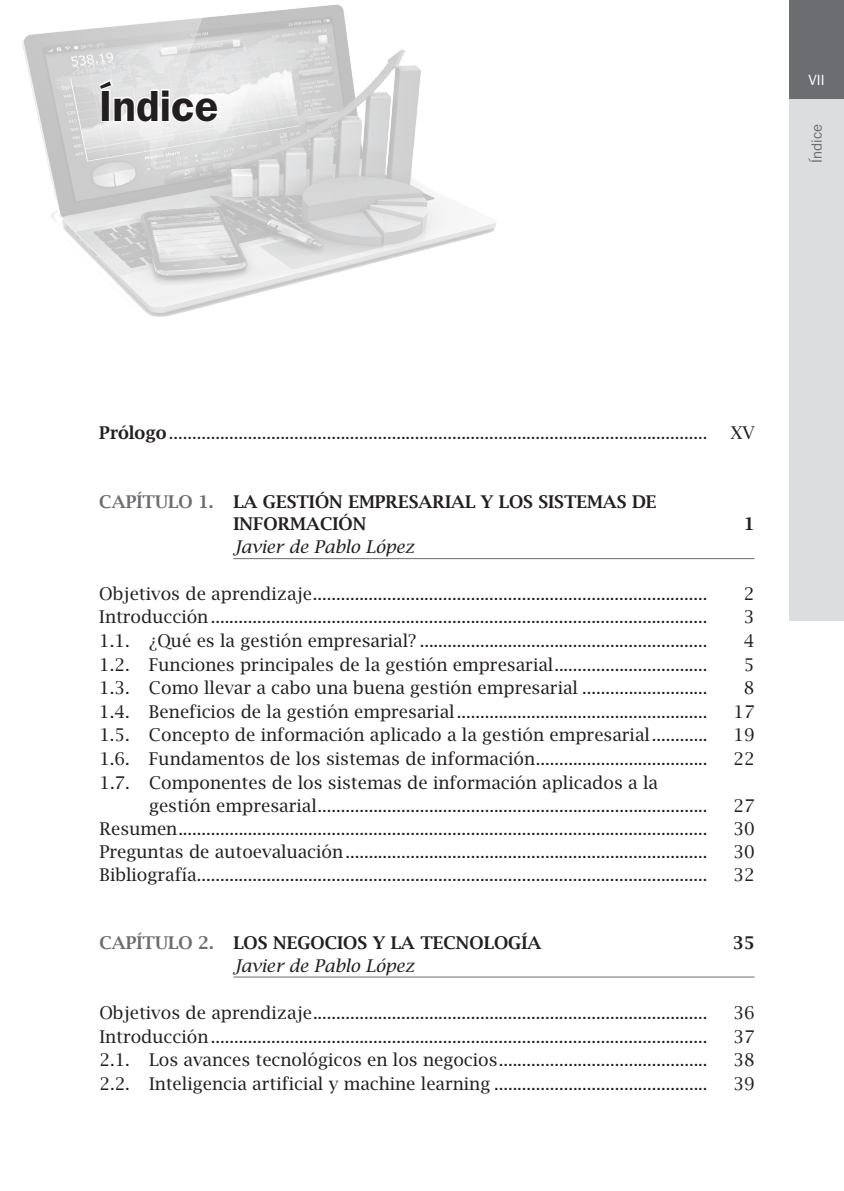
<style>
.page{position:relative;width:844px;height:1191px;background:#fff}
.page>*{position:absolute;margin:0;border:0;box-sizing:border-box;transform-origin:0 0}
.t1{font:600 43.75px "ITC Franklin Gothic Std";color:#231f20}
.t2{font:17.5px/23.6px "Lucida Bright";color:#231f20}
.t3{font:600 17.5px/22.8px "Lucida Bright";color:#231f20}
.t4{font:italic 17.5px "Lucida Bright";color:#231f20}
.t5{font:600 17.5px "Lucida Bright";color:#6c6d70}
.t6{font:14.88px "ITC Franklin Gothic Std";color:#6c6d70}
.t7{font:14.88px "ITC Franklin Gothic Std";color:#fff}
.s1{font-weight:600}
.s2{color:#6c6d70}
.s3{color:#231f20}
</style>
<div class="page">
<div style="left:789px;top:0;width:54px;height:99px;background:#6c6d70"></div>
<div style="left:789px;top:99px;width:54px;height:521px;background:#dcdddf"></div>
<img style="left:22px;top:4px;width:475px;height:313px">
<svg style="left:97px;top:78px;width:122px;height:45px"></svg>
<hr style="left:233px;top:558px;width:521px;height:1px;background:#6c6d70">
<hr style="left:233px;top:976px;width:521px;height:1px;background:#6c6d70">
<h1 class="t1" style="left:99px;top:80px;width:120px">Índice</h1>
<p class="t7" style="left:808px;top:71px;width:18px">VII</p>
<p class="t6" style="left:808px;top:163px;width:40px;rotate:-90deg">Índice</p>
<p class="t2" style="left:99px;top:421px;width:609px"><span class="s1">PRÓLOGO</span>....................................................................................................................</p>
<p class="t2" style="left:730px;top:421px;width:25px">XV</p>
<p class="t3" style="left:233px;top:490px;width:424px;text-indent:-134px"><span class="s2">CAPÍTULO 1.</span> LA GESTIÓN EMPRESARIAL Y LOS SISTEMAS DE<br>INFORMACIÓN</p>
<p class="t3" style="left:743px;top:513px;width:12px">1</p>
<p class="t4" style="left:233px;top:537px;width:182px">Javier de Pablo López</p>
<p class="t2" style="left:99px;top:581px;width:609px">Objetivos de aprendizaje.....................................................................................</p>
<p class="t2" style="left:743px;top:581px;width:12px">2</p>
<p class="t2" style="left:99px;top:605px;width:609px">Introducción...........................................................................................................</p>
<p class="t2" style="left:743px;top:605px;width:12px">3</p>
<p class="t2" style="left:99px;top:629px;width:609px">1.1. ¿Qué es la gestión empresarial? ..............................................................</p>
<p class="t2" style="left:743px;top:629px;width:12px">4</p>
<p class="t2" style="left:99px;top:652px;width:609px">1.2. Funciones principales de la gestión empresarial.................................</p>
<p class="t2" style="left:743px;top:652px;width:12px">5</p>
<p class="t2" style="left:99px;top:676px;width:609px">1.3. Como llevar a cabo una buena gestión empresarial ...........................</p>
<p class="t2" style="left:743px;top:676px;width:12px">8</p>
<p class="t2" style="left:99px;top:699px;width:609px">1.4. Beneficios de la gestión empresarial......................................................</p>
<p class="t2" style="left:733px;top:699px;width:23px">17</p>
<p class="t2" style="left:99px;top:723px;width:609px">1.5. Concepto de información aplicado a la gestión empresarial............</p>
<p class="t2" style="left:733px;top:723px;width:23px">19</p>
<p class="t2" style="left:99px;top:747px;width:609px">1.6. Fundamentos de los sistemas de información.....................................</p>
<p class="t2" style="left:733px;top:747px;width:23px">22</p>
<p class="t2" style="left:149px;top:770px;width:560px;text-indent:-50px">1.7. Componentes de los sistemas de información aplicados a la gestión empresarial....................................................................................</p>
<p class="t2" style="left:733px;top:794px;width:23px">27</p>
<p class="t2" style="left:99px;top:817px;width:609px">Resumen..................................................................................................................</p>
<p class="t2" style="left:733px;top:817px;width:23px">30</p>
<p class="t2" style="left:99px;top:839px;width:609px">Preguntas de autoevaluación..............................................................................</p>
<p class="t2" style="left:733px;top:839px;width:23px">30</p>
<p class="t2" style="left:99px;top:862px;width:609px">Bibliografía..............................................................................................................</p>
<p class="t2" style="left:733px;top:862px;width:23px">32</p>
<p class="t5" style="left:99px;top:932px;width:147px">CAPÍTULO 2. <span class="s3">LOS</span></p>
<p class="t3" style="left:273px;top:931px;width:13px">NEGOCIOS</p>
<p class="t3" style="left:372px;top:931px;width:61px">YLA TECNOLOGÍA</p>
<p class="t3" style="left:732px;top:931px;width:23px">35</p>
<p class="t4" style="left:233px;top:955px;width:182px">Javier de Pablo López</p>
<p class="t2" style="left:99px;top:1000px;width:609px">Objetivos de aprendizaje.....................................................................................</p>
<p class="t2" style="left:733px;top:1000px;width:23px">36</p>
<p class="t2" style="left:99px;top:1024px;width:609px">Introducción...........................................................................................................</p>
<p class="t2" style="left:733px;top:1024px;width:23px">37</p>
<p class="t2" style="left:99px;top:1048px;width:609px">2.1. Los avances tecnológicos en los negocios.............................................</p>
<p class="t2" style="left:733px;top:1048px;width:23px">38</p>
<p class="t2" style="left:99px;top:1071px;width:609px">2.2. Inteligencia artificial y machine learning ..............................................</p>
<p class="t2" style="left:733px;top:1071px;width:23px">39</p>
</div>
